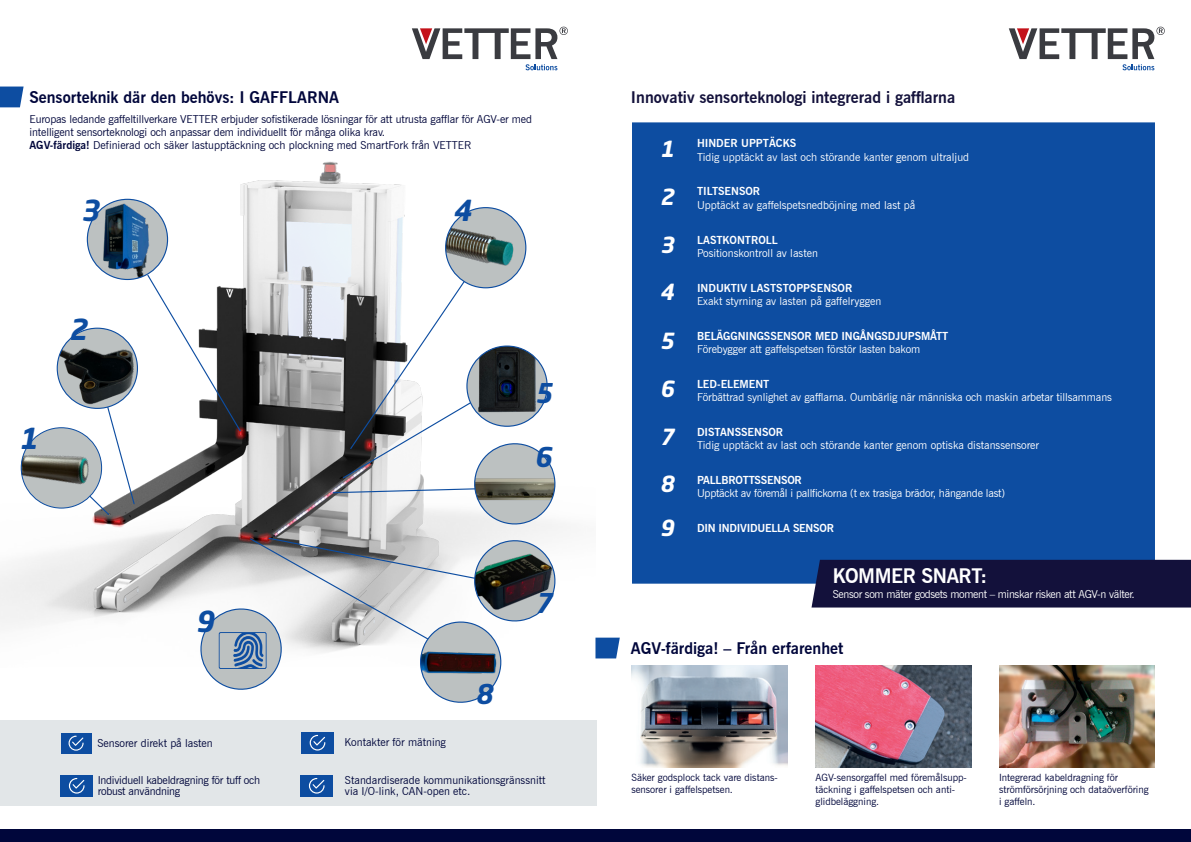
<style>
.page{position:relative;width:1191px;height:842px;background:#fff}
.page>*{position:absolute;margin:0;border:0;box-sizing:border-box;transform-origin:0 0}
.t1{font:italic 700 28.7px "Neo Sans W1 G";color:#0d4da1}
.t2{font:italic 700 26.9px "Neo Sans W1 G";color:#0d4da1}
.t3{font:italic 700 22px "Neo Sans W1 G";color:#fff}
.t4{font:700 20px "News Gothic BT";letter-spacing:-.02em;color:#fff}
.t5{font:700 16px "News Gothic BT";color:#00063b}
.t6{font:700 16px "News Gothic BT";color:#13113b}
.t7{font:11px/13.2px "News Gothic BT";letter-spacing:-.01em;color:#fff}
.t8{font:11px/13.2px "News Gothic BT";letter-spacing:-.01em;color:#00063b}
.t9{font:11px "News Gothic BT";letter-spacing:-.03em;color:#fff}
.t10{font:700 11px "News Gothic BT";letter-spacing:-.02em;color:#fff}
.t11{font:10px/12px "News Gothic BT";color:#00063b}
.s1{font-weight:700}
</style>
<div class="page">
<svg style="left:595px;top:638px;width:25px;height:20px"></svg>
<img style="left:0;top:161px;width:563px;height:466px">
<div style="left:87px;top:199px;width:80px;height:80px;background:#bcc1c1;border-radius:50%"></div>
<img style="left:95px;top:201px;width:67px;height:78px">
<div style="left:87px;top:199px;width:81px;height:81px;border:1px solid #0d4da1;border-radius:50%"></div>
<svg style="left:86px;top:408px;width:49px;height:108px"></svg>
<div style="left:632px;top:122px;width:523px;height:462px;background:#0d4da1"></div>
<svg style="left:0;top:87px;width:24px;height:20px"></svg>
<div style="left:0;top:721px;width:596px;height:85px;background:#e2e6e8"></div>
<div style="left:61px;top:733px;width:30px;height:20px;background:#0d4da1"></div>
<svg style="left:69px;top:736px;width:15px;height:15px"></svg>
<div style="left:61px;top:775px;width:32px;height:21px;background:#0d4da1"></div>
<svg style="left:69px;top:778px;width:16px;height:16px"></svg>
<div style="left:301px;top:732px;width:32px;height:21px;background:#0d4da1"></div>
<svg style="left:310px;top:735px;width:15px;height:15px"></svg>
<div style="left:301px;top:775px;width:32px;height:21px;background:#0d4da1"></div>
<svg style="left:309px;top:778px;width:15px;height:16px"></svg>
<img style="left:21px;top:428px;width:81px;height:80px">
<div style="left:21px;top:427px;width:81px;height:81px;border:1px solid #0d4da1;border-radius:50%"></div>
<div style="left:811px;top:560px;width:380px;height:47px;background:#13113b"></div>
<div style="left:0;top:830px;width:1191px;height:12px;background:#00063b"></div>
<img style="left:445px;top:208px;width:81px;height:66px">
<img style="left:57px;top:330px;width:80px;height:78px">
<div style="left:57px;top:328px;width:81px;height:81px;border:1px solid #0d4da1;border-radius:50%"></div>
<svg style="left:146px;top:274px;width:415px;height:429px"></svg>
<svg style="left:412px;top:27px;width:156px;height:43px"></svg>
<svg style="left:1008px;top:27px;width:156px;height:43px"></svg>
<img style="left:631px;top:665px;width:156px;height:102px">
<img style="left:815px;top:665px;width:156px;height:102px">
<img style="left:999px;top:665px;width:156px;height:102px">
<p class="t5" style="left:30px;top:88px;width:311px">Sensorteknik där den behövs: I GAFFLARNA</p>
<p class="t8" style="left:30px;top:112px;width:504px">Europas ledande gaffeltillverkare VETTER erbjuder sofistikerade lösningar för att utrusta gafflar för AGV-er med intelligent sensorteknologi och anpassar dem individuellt för många olika krav.</p>
<p class="t8" style="left:30px;top:139px;width:443px"><span class="s1">AGV-färdiga!</span> Definierad och säker lastupptäckning och plockning med SmartFork från VETTER</p>
<p class="t1" style="left:81px;top:192px;width:20px">3</p>
<p class="t1" style="left:68px;top:310px;width:20px">2</p>
<p class="t1" style="left:19px;top:420px;width:20px">1</p>
<p class="t1" style="left:453px;top:192px;width:20px">4</p>
<p class="t2" style="left:535px;top:376px;width:19px">5</p>
<p class="t2" style="left:534px;top:440px;width:19px">6</p>
<p class="t1" style="left:196px;top:602px;width:20px">9</p>
<p class="t2" style="left:475px;top:677px;width:19px">8</p>
<p class="t2" style="left:535px;top:586px;width:19px">7</p>
<p class="t8" style="left:97px;top:736px;width:117px">Sensorer direkt på lasten</p>
<p class="t8" style="left:98px;top:774px;width:164px;line-height:11.5px">Individuell kabeldragning för tuff och robust användning</p>
<p class="t8" style="left:345px;top:774px;width:202px;line-height:11px">Standardiserade kommunikationsgränssnitt via I/O-link, CAN-open etc.</p>
<p class="t8" style="left:345px;top:735px;width:103px">Kontakter för mätning</p>
<p class="t6" style="left:631px;top:88px;width:326px">Innovativ sensorteknologi integrerad i gafflarna</p>
<p class="t3" style="left:660px;top:135px;width:16px">1</p>
<p class="t3" style="left:660px;top:183px;width:16px">2</p>
<p class="t3" style="left:660px;top:231px;width:16px">3</p>
<p class="t3" style="left:660px;top:278px;width:16px">4</p>
<p class="t3" style="left:660px;top:326px;width:16px">5</p>
<p class="t3" style="left:660px;top:374px;width:16px">6</p>
<p class="t3" style="left:660px;top:422px;width:16px">7</p>
<p class="t3" style="left:660px;top:470px;width:16px">8</p>
<p class="t3" style="left:660px;top:514px;width:16px">9</p>
<p class="t7" style="left:697px;top:137px;width:274px"><span class="s1">HINDER UPPTÄCKS<br></span>Tidig upptäckt av last och störande kanter genom ultraljud</p>
<p class="t7" style="left:697px;top:185px;width:220px"><span class="s1">TILTSENSOR<br></span>Upptäckt av gaffelspetsnedböjning med last på</p>
<p class="t7" style="left:697px;top:233px;width:122px"><span class="s1">LASTKONTROLL<br></span>Positionskontroll av lasten</p>
<p class="t7" style="left:697px;top:281px;width:186px"><span class="s1">INDUKTIV LASTSTOPPSENSOR<br></span>Exakt styrning av lasten på gaffelryggen</p>
<p class="t7" style="left:697px;top:329px;width:253px"><span class="s1">BELÄGGNINGSSENSOR MED INGÅNGSDJUPSMÅTT<br></span>Förebygger att gaffelspetsen förstör lasten bakom</p>
<p class="t7" style="left:697px;top:377px;width:416px"><span class="s1">LED-ELEMENT<br></span>Förbättrad synlighet av gafflarna. Oumbärlig när människa och maskin arbetar tillsammans</p>
<p class="t7" style="left:697px;top:425px;width:344px"><span class="s1">DISTANSSENSOR<br></span>Tidig upptäckt av last och störande kanter genom optiska distanssensorer</p>
<p class="t7" style="left:697px;top:474px;width:309px"><span class="s1">PALLBROTTSSENSOR<br></span>Upptäckt av föremål i pallfickorna (t ex trasiga brädor, hängande last)</p>
<p class="t10" style="left:697px;top:522px;width:139px">DIN INDIVIDUELLA SENSOR</p>
<p class="t4" style="left:832px;top:564px;width:156px">KOMMER SNART:</p>
<p class="t9" style="left:832px;top:588px;width:304px">Sensor som mäter godsets moment – minskar risken att AGV-n välter.</p>
<p class="t5" style="left:631px;top:639px;width:214px">AGV-färdiga! – Från erfarenhet</p>
<p class="t11" style="left:631px;top:772px;width:148px">Säker godsplock tack vare distans&shy;sensorer i gaffelspetsen.</p>
<p class="t11" style="left:815px;top:772px;width:153px">AGV-sensorgaffel med föremålsupp&shy;täckning i gaffelspetsen och anti&shy;glidbeläggning.</p>
<p class="t11" style="left:999px;top:772px;width:151px">Integrerad kabeldragning för strömförsörjning och dataöverföring i gaffeln.</p>
</div>
